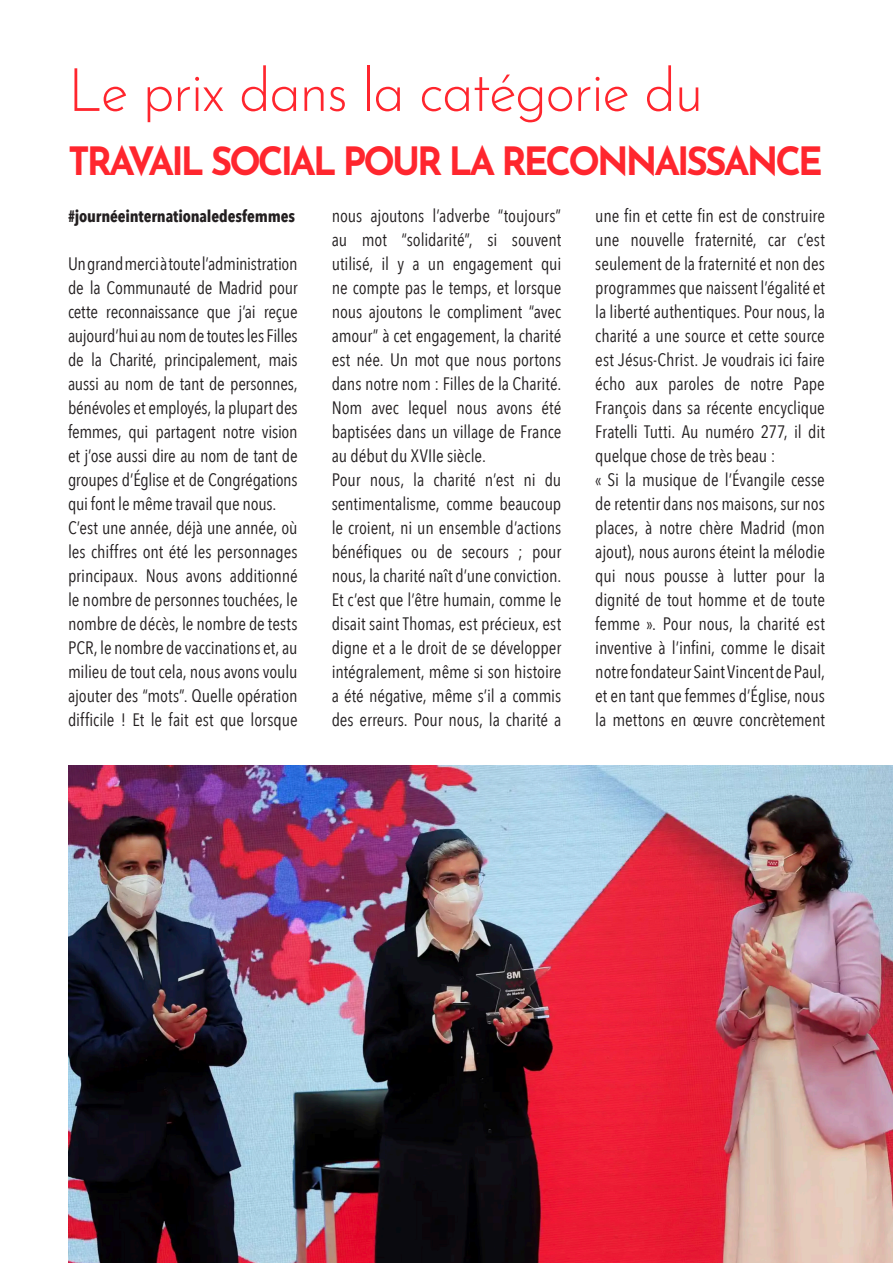
<style>
.page{position:relative;width:893px;height:1263px;background:#fff}
.page>*{position:absolute;margin:0;border:0;box-sizing:border-box;transform-origin:0 0}
.t1{font:300 60px "Josefin Sans";letter-spacing:-.03em;color:#ff262e;scale:.95 1}
.t2{font:700 39px "Josefin Sans";letter-spacing:-.08em;color:#ff262e;scale:.95 1}
.t3{font:18px/24px "Avenir Next Condensed";letter-spacing:-.005em;color:#231f20;text-align:justify}
.t4{font:700 16.5px "Avenir Next Condensed";letter-spacing:-.01em;color:#231f20}
</style>
<div class="page">
<img style="left:68px;top:765px;width:825px;height:498px">
<p class="t1" style="left:68px;top:43px;width:670px">Le prix dans la catégorie du</p>
<p class="t2" style="left:68px;top:127px;width:796px">TRAVAIL SOCIAL POUR LA RECONNAISSANCE</p>
<p class="t4" style="left:68px;top:206px;width:229px">#journéeinternationaledesfemmes</p>
<p class="t3" style="left:68px;top:251px;width:231px">Un grand merci à toute l’administration de la Communauté de Madrid pour cette reconnaissance que j’ai reçue aujourd’hui au nom de toutes les Filles de la Charité, principalement, mais aussi au nom de tant de personnes, bénévoles et employés, la plupart des femmes, qui partagent notre vision et j’ose aussi dire au nom de tant de groupes d’Église et de Congrégations qui font le même travail que nous.</p>
<p class="t3" style="left:68px;top:515px;width:231px">C’est une année, déjà une année, où les chiffres ont été les personnages principaux. Nous avons additionné le nombre de personnes touchées, le nombre de décès, le nombre de tests PCR, le nombre de vaccinations et, au milieu de tout cela, nous avons voulu ajouter des “mots”. Quelle opération difficile ! Et le fait est que lorsque</p>
<p class="t3" style="left:595px;top:203px;width:231px">une fin et cette fin est de construire une nouvelle fraternité, car c’est seulement de la fraternité et non des programmes que naissent l’égalité et la liberté authentiques. Pour nous, la charité a une source et cette source est Jésus-Christ. Je voudrais ici faire écho aux paroles de notre Pape François dans sa récente encyclique Fratelli Tutti. Au numéro 277, il dit quelque chose de très beau :</p>
<p class="t3" style="left:595px;top:467px;width:231px">« Si la musique de l’Évangile cesse de retentir dans nos maisons, sur nos places, à notre chère Madrid (mon ajout), nous aurons éteint la mélodie qui nous pousse à lutter pour la dignité de tout homme et de toute femme ». Pour nous, la charité est inventive à l’infini, comme le disait notre fondateur Saint Vincent de Paul, et en tant que femmes d’Église, nous la mettons en œuvre concrètement</p>
<p class="t3" style="left:332px;top:203px;width:231px">nous ajoutons l’adverbe “toujours” au mot “solidarité”, si souvent utilisé, il y a un engagement qui ne compte pas le temps, et lorsque nous ajoutons le compliment “avec amour” à cet engagement, la charité est née. Un mot que nous portons dans notre nom : Filles de la Charité.<br>Nom avec lequel nous avons été baptisées dans un village de France au début du XVIIe siècle.</p>
<p class="t3" style="left:332px;top:467px;width:231px">Pour nous, la charité n’est ni du sentimentalisme, comme beaucoup le croient, ni un ensemble d’actions bénéfiques ou de secours ; pour nous, la charité naît d’une conviction.<br>Et c’est que l’être humain, comme le disait saint Thomas, est précieux, est digne et a le droit de se développer intégralement, même si son histoire a été négative, même s’il a commis des erreurs. Pour nous, la charité a</p>
</div>
